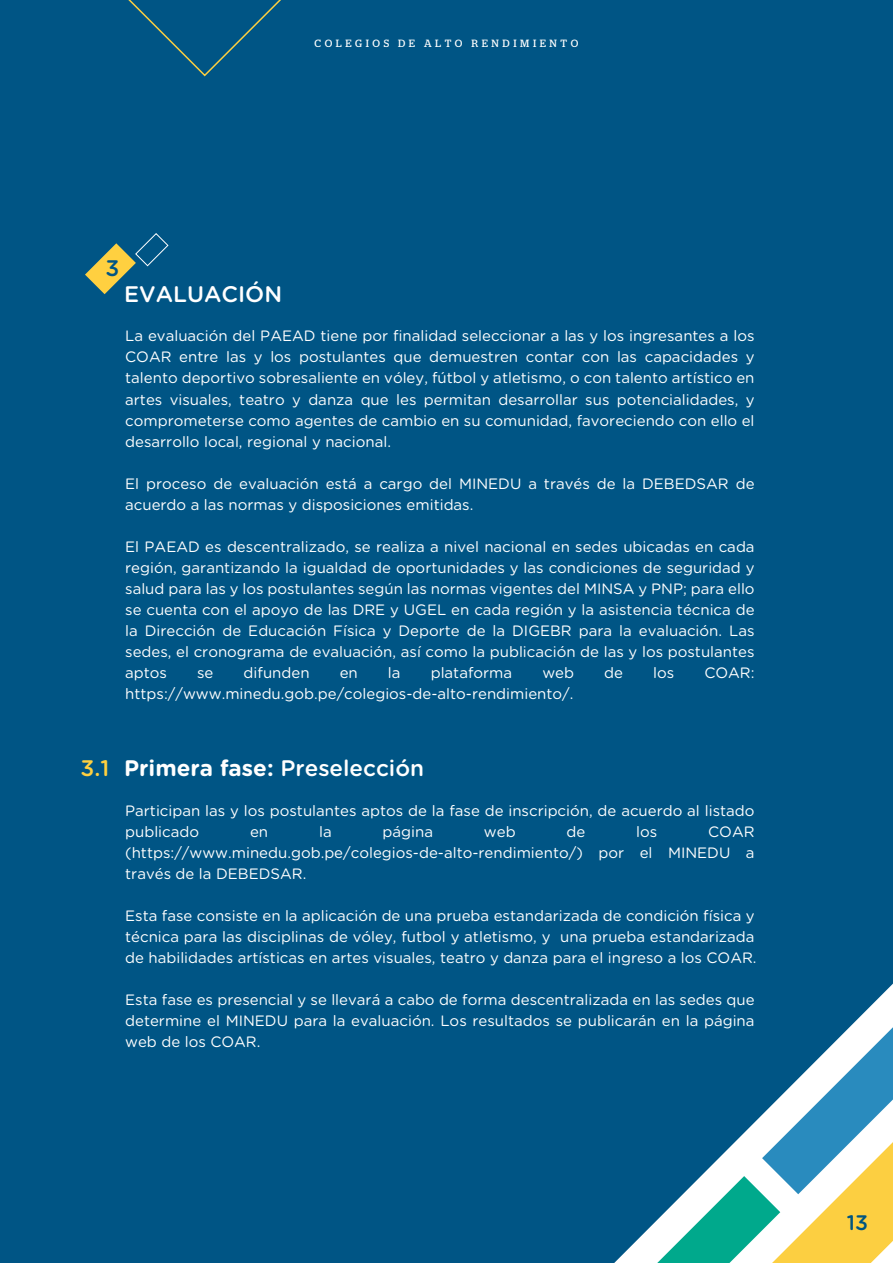
<style>
.page{position:relative;width:893px;height:1263px;background:#005585}
.page>*{position:absolute;margin:0;border:0;box-sizing:border-box;transform-origin:0 0}
.t1{font:700 22.5px "Gotham Rounded";color:#fff}
.t2{font:500 22.5px "Gotham Rounded";color:#fff}
.t3{font:500 22.5px "Gotham Rounded";color:#005585}
.t4{font:500 21px "Gotham Rounded";color:#005580}
.t5{font:15px/21px "Gotham Rounded";color:#fff;text-align:justify}
.t6{font:10.5px "Stag";letter-spacing:.34em;color:#fff}
.s1{font-weight:500;color:#ffd040}
.s2{font-weight:500}
</style>
<div class="page">
<div style="left:108px;top:0;width:193px;height:77px;background:#005585"></div>
<svg style="left:657px;top:1027px;width:236px;height:236px"></svg>
<svg style="left:85px;top:233px;width:84px;height:61px;background:#417576"></svg>
<h1 class="t3" style="left:105px;top:252px;width:15px">3</h1>
<p class="t6" style="left:315px;top:35px;width:265px">COLEGIOS DE ALTO RENDIMIENTO</p>
<h1 class="t2" style="left:124px;top:278px;width:159px">EVALUACIÓN</h1>
<p class="t5" style="left:125px;top:325px;width:631px">La evaluación del PAEAD tiene por finalidad seleccionar a las y los ingresantes a los COAR entre las y los postulantes que demuestren contar con las capacidades y talento deportivo sobresaliente en vóley, fútbol y atletismo, o con talento artístico en artes visuales, teatro y danza que les permitan desarrollar sus potencialidades, y comprometerse como agentes de cambio en su comunidad, favoreciendo con ello el desarrollo local, regional y nacional.</p>
<p class="t5" style="left:125px;top:472px;width:631px">El proceso de evaluación está a cargo del MINEDU a través de la DEBEDSAR de acuerdo a las normas y disposiciones emitidas.</p>
<p class="t5" style="left:125px;top:535px;width:631px">El PAEAD es descentralizado, se realiza a nivel nacional en sedes ubicadas en cada región, garantizando la igualdad de oportunidades y las condiciones de seguridad y salud para las y los postulantes según las normas vigentes del MINSA y PNP; para ello se cuenta con el apoyo de las DRE y UGEL en cada región y la asistencia técnica de la Dirección de Educación Física y Deporte de la DIGEBR para la evaluación. Las sedes, el cronograma de evaluación, así como la publicación de las y los postulantes aptos</p>
<p class="t5" style="left:197px;top:661px;width:18px">se</p>
<p class="t5" style="left:244px;top:661px;width:67px">difunden</p>
<p class="t5" style="left:340px;top:661px;width:20px">en</p>
<p class="t5" style="left:388px;top:661px;width:14px">la</p>
<p class="t5" style="left:431px;top:661px;width:83px">plataforma</p>
<p class="t5" style="left:542px;top:661px;width:33px">web</p>
<p class="t5" style="left:604px;top:661px;width:20px">de</p>
<p class="t5" style="left:653px;top:661px;width:23px">los</p>
<p class="t5" style="left:704px;top:661px;width:52px">COAR:</p>
<p class="t5" style="left:125px;top:682px;width:450px">https://www.minedu.gob.pe/colegios-de-alto-rendimiento/.</p>
<h1 class="t1" style="left:81px;top:752px;width:345px"><span class="s1">3.1</span> Primera fase: <span class="s2">Preselección</span></h1>
<p class="t5" style="left:125px;top:800px;width:631px">Participan las y los postulantes aptos de la fase de inscripción, de acuerdo al listado publicado</p>
<p class="t5" style="left:250px;top:821px;width:20px">en</p>
<p class="t5" style="left:319px;top:821px;width:14px">la</p>
<p class="t5" style="left:383px;top:821px;width:52px">página</p>
<p class="t5" style="left:484px;top:821px;width:33px">web</p>
<p class="t5" style="left:566px;top:821px;width:20px">de</p>
<p class="t5" style="left:636px;top:821px;width:23px">los</p>
<p class="t5" style="left:125px;top:821px;width:631px;text-indent:583px">COAR (https://www.minedu.gob.pe/colegios-de-alto-rendimiento/) por el MINEDU a través de la DEBEDSAR.</p>
<p class="t5" style="left:125px;top:905px;width:633px;text-align:left">Esta fase consiste en la aplicación de una prueba estandarizada de condición física y técnica para las disciplinas de vóley, futbol y atletismo, y una prueba estandarizada de habilidades artísticas en artes visuales, teatro y danza para el ingreso a los COAR.</p>
<p class="t5" style="left:125px;top:989px;width:631px">Esta fase es presencial y se llevará a cabo de forma descentralizada en las sedes que determine el MINEDU para la evaluación. Los resultados se publicarán en la página web de los COAR.</p>
<h2 class="t4" style="left:847px;top:1207px;width:23px">13</h2>
</div>
